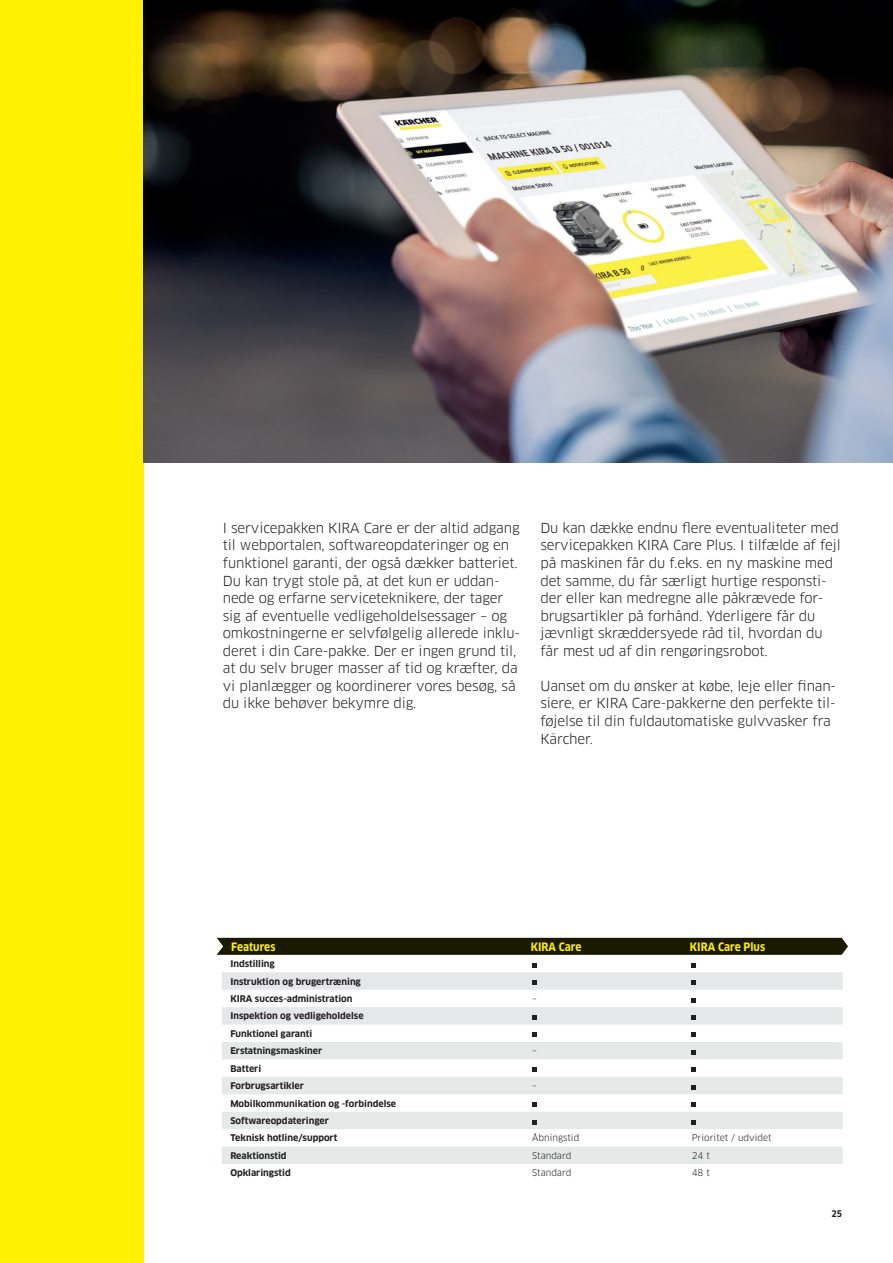
<style>
.page{position:relative;width:893px;height:1263px;background:#fff}
.page>*{position:absolute;margin:0;border:0;box-sizing:border-box;transform-origin:0 0}
.Copytext_Book_9pt{font:13.5px/17.5px "Clan Pro";letter-spacing:-.01em;color:#231f20}
.Table_Headline_Narro{font:700 11.25px "Clan Pro Narr";color:#fff101}
.Table_Copy_Book_6pt{font:700 9px "Clan Pro";color:#231f20}
.Table_Copy_Book_6pt-2{font:9px "Clan Pro";color:#231f20}
.t1{font:700 9px "Clan Pro Narr";color:#231f20}
</style>
<div class="page">
<div style="left:0;top:0;width:143px;height:1263px;background:#fff101"></div>
<img style="left:143px;top:0;width:750px;height:463px">
<svg style="left:222px;top:1024px;width:620px;height:36px"></svg>
<svg style="left:222px;top:963px;width:621px;height:61px"></svg>
<svg style="left:222px;top:1032px;width:621px;height:27px"></svg>
<svg style="left:222px;top:1067px;width:621px;height:27px"></svg>
<svg style="left:222px;top:1102px;width:621px;height:62px"></svg>
<div style="left:217px;top:938px;width:631px;height:17px;background:#191a00"></div>
<p class="Copytext_Book_9pt" style="left:223px;top:519px;width:299px">I servicepakken KIRA Care er der altid adgang til webportalen, softwareopdateringer og en funktionel garanti, der også dækker batteriet.<br>Du kan trygt stole på, at det kun er uddan&shy;nede og erfarne serviceteknikere, der tager sig af eventuelle vedligeholdelsessager – og omkostningerne er selvfølgelig allerede inklu&shy;deret i din Care-pakke. Der er ingen grund til, at du selv bruger masser af tid og kræfter, da vi planlægger og koordinerer vores besøg, så du ikke behøver bekymre dig.</p>
<p class="Copytext_Book_9pt" style="left:540px;top:519px;width:302px">Du kan dække endnu flere eventualiteter med servicepakken KIRA Care Plus. I tilfælde af fejl på maskinen får du f.eks. en ny maskine med det samme, du får særligt hurtige responsti&shy;der eller kan medregne alle påkrævede for&shy;brugsartikler på forhånd. Yderligere får du jævnligt skræddersyede råd til, hvordan du får mest ud af din rengøringsrobot.</p>
<p class="Copytext_Book_9pt" style="left:540px;top:677px;width:297px">Uanset om du ønsker at købe, leje eller finan&shy;siere, er KIRA Care-pakkerne den perfekte til&shy;føjelse til din fuldautomatiske gulvvasker fra Kärcher.</p>
<p class="Table_Headline_Narro" style="left:231px;top:940px;width:46px">Features</p>
<p class="Table_Headline_Narro" style="left:531px;top:940px;width:52px">KIRA Care</p>
<p class="Table_Headline_Narro" style="left:690px;top:940px;width:77px">KIRA Care Plus</p>
<p class="Table_Copy_Book_6pt" style="left:230px;top:958px;width:46px">Indstilling</p>
<p class="Table_Copy_Book_6pt" style="left:230px;top:976px;width:132px">Instruktion og brugertræning</p>
<p class="Table_Copy_Book_6pt" style="left:230px;top:993px;width:124px">KIRA succes-administration</p>
<p class="Table_Copy_Book_6pt-2" style="left:532px;top:993px;width:6px">–</p>
<p class="Table_Copy_Book_6pt" style="left:230px;top:1011px;width:135px">Inspektion og vedligeholdelse</p>
<p class="Table_Copy_Book_6pt" style="left:230px;top:1028px;width:84px">Funktionel garanti</p>
<p class="Table_Copy_Book_6pt" style="left:230px;top:1046px;width:94px">Erstatningsmaskiner</p>
<p class="Table_Copy_Book_6pt-2" style="left:532px;top:1045px;width:6px">–</p>
<p class="Table_Copy_Book_6pt" style="left:230px;top:1063px;width:32px">Batteri</p>
<p class="Table_Copy_Book_6pt" style="left:230px;top:1080px;width:75px">Forbrugsartikler</p>
<p class="Table_Copy_Book_6pt-2" style="left:532px;top:1080px;width:6px">–</p>
<p class="Table_Copy_Book_6pt" style="left:230px;top:1098px;width:167px">Mobilkommunikation og -forbindelse</p>
<p class="Table_Copy_Book_6pt" style="left:230px;top:1115px;width:100px">Softwareopdateringer</p>
<p class="Table_Copy_Book_6pt" style="left:230px;top:1133px;width:109px">Teknisk hotline/support</p>
<p class="Table_Copy_Book_6pt-2" style="left:532px;top:1133px;width:49px">Åbningstid</p>
<p class="Table_Copy_Book_6pt-2" style="left:692px;top:1133px;width:81px">Prioritet / udvidet</p>
<p class="Table_Copy_Book_6pt" style="left:230px;top:1150px;width:58px">Reaktionstid</p>
<p class="Table_Copy_Book_6pt-2" style="left:532px;top:1150px;width:41px">Standard</p>
<p class="Table_Copy_Book_6pt-2" style="left:692px;top:1150px;width:20px">24 t</p>
<p class="Table_Copy_Book_6pt" style="left:230px;top:1168px;width:62px">Opklaringstid</p>
<p class="Table_Copy_Book_6pt-2" style="left:532px;top:1167px;width:41px">Standard</p>
<p class="Table_Copy_Book_6pt-2" style="left:692px;top:1167px;width:20px">48 t</p>
<p class="t1" style="left:831px;top:1209px;width:12px">25</p>
</div>
